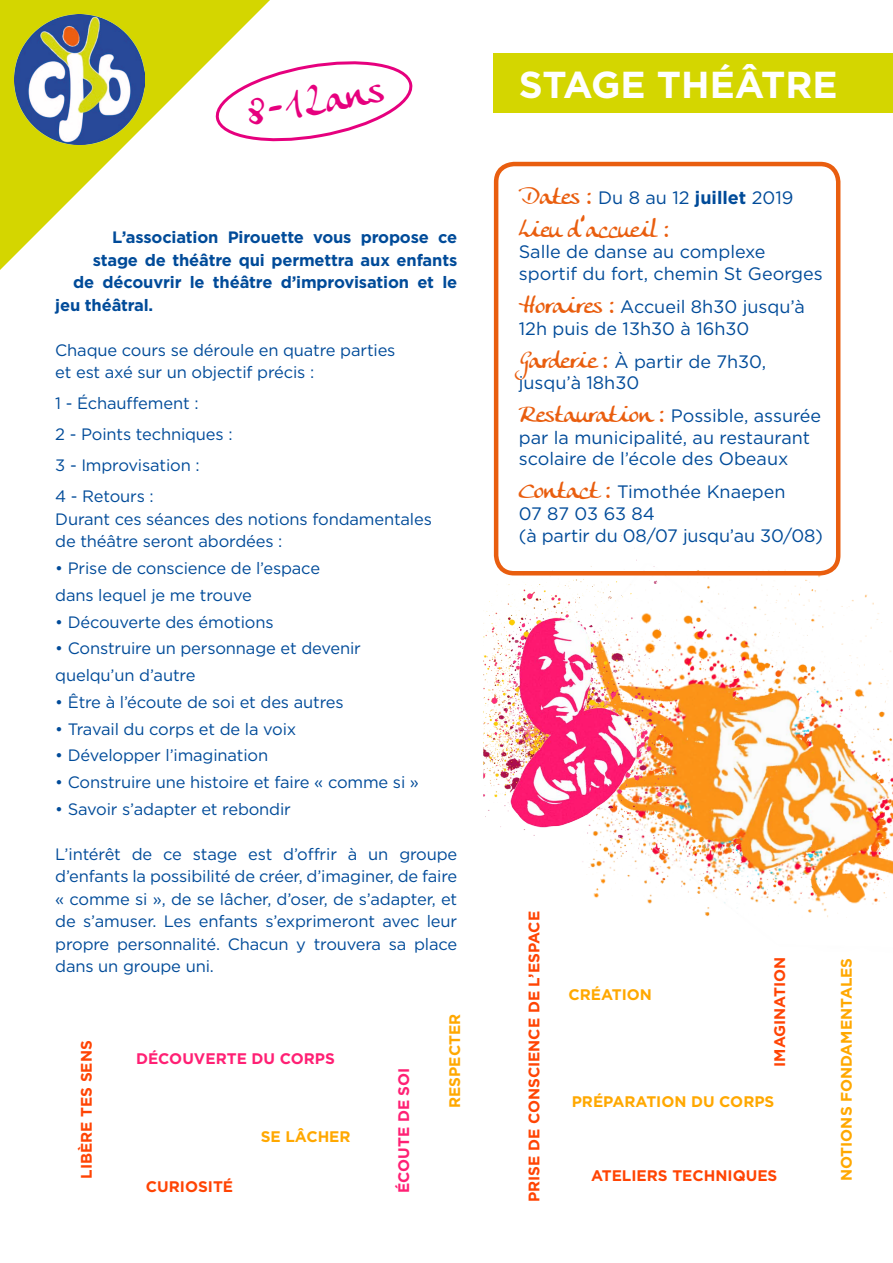
<style>
.page{position:relative;width:893px;height:1263px;background:#fff}
.page>*{position:absolute;margin:0;border:0;box-sizing:border-box;transform-origin:0 0}
.t1{font:39px "Anke Calligraphic FG";color:#e6007e}
.t2{font:700 37.5px "Gotham";color:#fff}
.t3{font:24px "Anke Calligraphic FG";color:#e95e0f}
.t4{font:18px/21.6px "Gotham";color:#004b99}
.t5{font:16.5px/22.5px "Gotham";letter-spacing:-.01em;color:#004b99}
.t6{font:700 16.5px "Gotham";letter-spacing:-.01em;color:#004b99}
.t7{font:700 15.3px "Gotham";color:#ff4404}
.t8{font:700 15.3px "Gotham";color:#ffa800}
.t9{font:700 15.3px "Gotham";color:#ff2074}
.s1{font-family:"Anke Calligraphic FG";font-size:24px;color:#e95e0f}
.s2{font-weight:700}
</style>
<div class="page">
<div style="left:494px;top:53px;width:399px;height:60px;background:#d4d600"></div>
<svg style="left:270px;top:61px;width:143px;height:81px"></svg>
<img style="left:593px;top:561px;width:300px;height:356px">
<img style="left:483px;top:507px;width:223px;height:383px">
<div style="left:494px;top:162px;width:346px;height:413px;border:4px solid #e95e0f;border-radius:18px"></div>
<svg style="left:0;top:0;width:270px;height:270px"></svg>
<img style="left:15px;top:15px;width:130px;height:130px">
<h1 class="t1" style="left:242px;top:90px;width:141px;rotate:-10deg">8-12ans</h1>
<p class="t6" style="left:112px;top:226px;width:346px">L’association Pirouette vous propose ce</p>
<p class="t6" style="left:93px;top:249px;width:366px">stage de théâtre qui permettra aux enfants</p>
<p class="t6" style="left:73px;top:271px;width:385px">de découvrir le théâtre d’improvisation et le</p>
<p class="t6" style="left:55px;top:294px;width:100px">jeu théâtral.</p>
<p class="t5" style="left:55px;top:338px;width:342px">Chaque cours se déroule en quatre parties et est axé sur un objectif précis :</p>
<p class="t5" style="left:55px;top:387px;width:179px;line-height:31px">1 - Échauffement :<br>2 - Points techniques :<br>3 - Improvisation :<br>4 - Retours :</p>
<p class="t5" style="left:55px;top:507px;width:378px">Durant ces séances des notions fondamentales de théâtre seront abordées :</p>
<p class="t5" style="left:55px;top:554px;width:266px;line-height:26.7px">• Prise de conscience de l’espace dans lequel je me trouve</p>
<p class="t5" style="left:55px;top:610px;width:220px">• Découverte des émotions</p>
<p class="t5" style="left:55px;top:635px;width:307px;line-height:26.7px">• Construire un personnage et devenir quelqu’un d’autre</p>
<p class="t5" style="left:55px;top:690px;width:290px">• Être à l’écoute de soi et des autres</p>
<p class="t5" style="left:55px;top:717px;width:243px">• Travail du corps et de la voix</p>
<p class="t5" style="left:55px;top:744px;width:214px">• Développer l’imagination</p>
<p class="t5" style="left:55px;top:770px;width:365px">• Construire une histoire et faire « comme si »</p>
<p class="t5" style="left:55px;top:797px;width:237px">• Savoir s’adapter et rebondir</p>
<p class="t5" style="left:55px;top:842px;width:404px;text-align:justify">L’intérêt de ce stage est d’offrir à un groupe d’enfants la possibilité de créer, d’imaginer, de faire « comme si », de se lâcher, d’oser, de s’adapter, et de s’amuser. Les enfants s’exprimeront avec leur propre personnalité. Chacun y trouvera sa place dans un groupe uni.</p>
<p class="t7" style="left:76px;top:1179px;width:140px;rotate:-90deg">LIBÈRE TES SENS</p>
<p class="t9" style="left:136px;top:1048px;width:200px">DÉCOUVERTE DU CORPS</p>
<p class="t7" style="left:146px;top:1176px;width:89px">CURIOSITÉ</p>
<p class="t8" style="left:261px;top:1127px;width:91px">SE LÂCHER</p>
<p class="t9" style="left:394px;top:1193px;width:127px;rotate:-90deg">ÉCOUTE DE SOI</p>
<p class="t8" style="left:445px;top:1108px;width:96px;rotate:-90deg">RESPECTER</p>
<h2 class="t2" style="left:519px;top:60px;width:320px">STAGE THÉÂTRE</h2>
<p class="t4" style="left:519px;top:186px;width:276px"><span class="s1">Dates :</span> Du 8 au 12 <span class="s2">juillet</span> 2019</p>
<h3 class="t3" style="left:519px;top:214px;width:152px">Lieu d’accueil :</h3>
<p class="t4" style="left:519px;top:241px;width:306px">Salle de danse au complexe sportif du fort, chemin St Georges</p>
<p class="t4" style="left:519px;top:295px;width:288px"><span class="s1">Horaires :</span> Accueil 8h30 jusqu’à<br>12h puis de 13h30 à 16h30</p>
<p class="t4" style="left:519px;top:350px;width:249px"><span class="s1">Garderie :</span> À partir de 7h30, jusqu’à 18h30</p>
<p class="t4" style="left:519px;top:405px;width:304px"><span class="s1">Restauration :</span> Possible, assurée par la municipalité, au restaurant scolaire de l’école des Obeaux</p>
<p class="t4" style="left:519px;top:481px;width:306px"><span class="s1">Contact :</span> Timothée Knaepen<br>07 87 03 63 84<br>(à partir du 08/07 jusqu’au 30/08)</p>
<p class="t7" style="left:524px;top:1202px;width:293px;rotate:-90deg">PRISE DE CONSCIENCE DE L’ESPACE</p>
<p class="t8" style="left:568px;top:985px;width:85px">CRÉATION</p>
<p class="t7" style="left:769px;top:1067px;width:112px;rotate:-90deg">IMAGINATION</p>
<p class="t8" style="left:572px;top:1091px;width:204px">PRÉPARATION DU CORPS</p>
<p class="t7" style="left:591px;top:1165px;width:188px">ATELIERS TECHNIQUES</p>
<p class="t8" style="left:836px;top:1181px;width:225px;rotate:-90deg">NOTIONS FONDAMENTALES</p>
</div>
